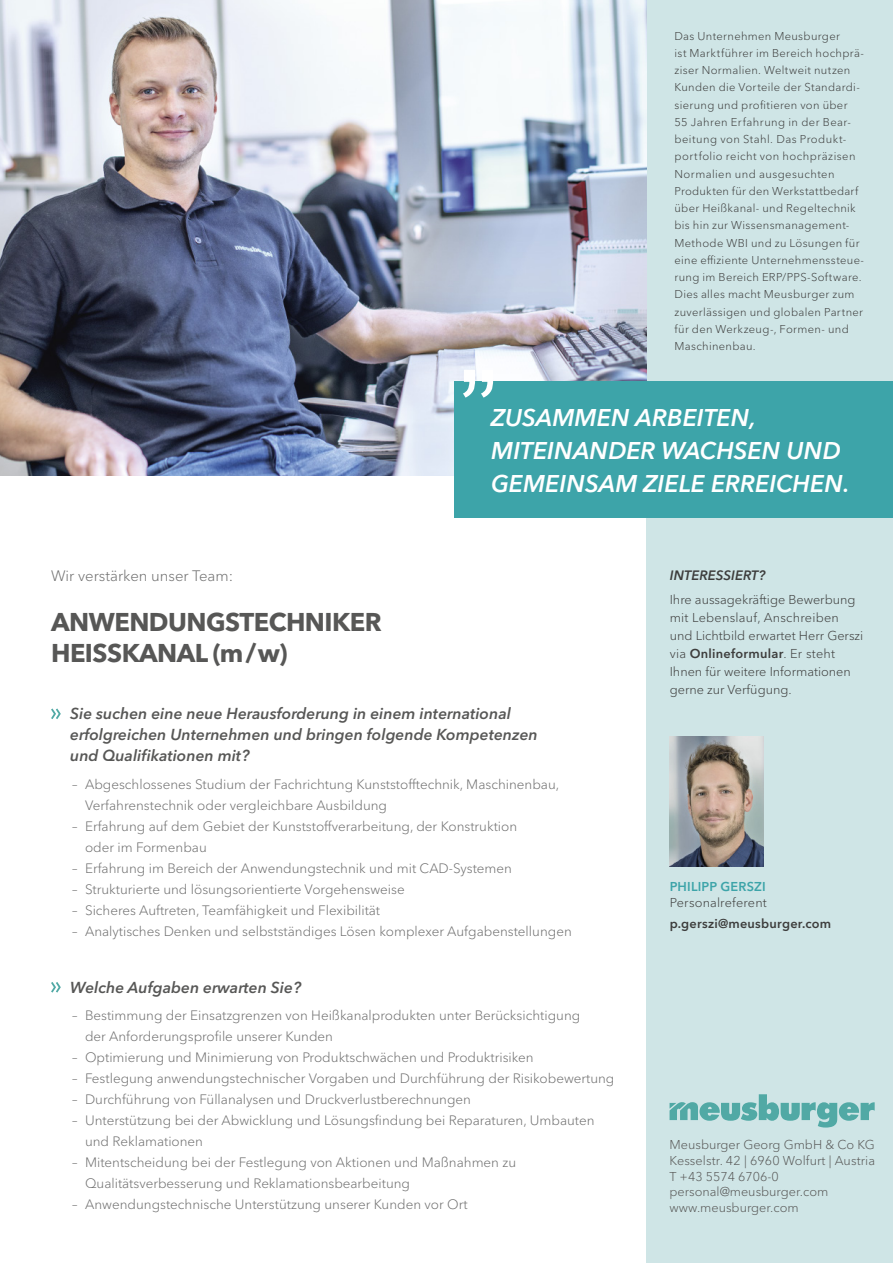
<style>
.page{position:relative;width:893px;height:1263px;background:#fff}
.page>*{position:absolute;margin:0;border:0;box-sizing:border-box;transform-origin:0 0}
.TITEL{font:700 25.5px/31.5px "Avenir Next W1 G";letter-spacing:-.02em;color:#575756}
.t1{font:italic 600 24px/33px "Avenir Next W1 G";letter-spacing:.005em;color:#fff}
.FRAGE{font:italic 600 15.75px/21px "Avenir Next W1 G";color:#575756}
.Wir_verstärken_unser{font:300 15px "Avenir Next W1 G";color:#6e6e6e}
.t2{font:300 13.5px/21px "Avenir Next W1 G";color:#6e6e6e}
.t3{font:italic 600 13.5px "Avenir Next W1 G";color:#3d3d3c}
.t4{font:300 12.75px/18px "Avenir Next W1 G";color:#3d3d3c}
.t5{font:300 12.75px/15.8px "Avenir Next W1 G";color:#575756}
.t6{font:600 12.75px "Avenir Next W1 G";letter-spacing:.015em;color:#3d3d3c}
.t7{font:600 12.75px "Avenir Next W1 G";letter-spacing:.02em;color:#3da4a9}
.t8{font:300 11.25px/17.2px "Avenir Next W1 G";letter-spacing:.03em;color:#3d3d3c}
.s1{font-weight:600}
</style>
<div class="page">
<div style="left:646px;top:0;width:247px;height:1263px;background:#cfe5e6"></div>
<img style="left:670px;top:737px;width:94px;height:130px">
<svg style="left:51px;top:708px;width:10px;height:11px"></svg>
<svg style="left:51px;top:982px;width:10px;height:10px"></svg>
<img style="left:0;top:0;width:646px;height:475px">
<div style="left:454px;top:382px;width:439px;height:136px;background:#3da4a9"></div>
<svg style="left:463px;top:370px;width:30px;height:28px"></svg>
<svg style="left:670px;top:1094px;width:205px;height:33px"></svg>
<p class="t8" style="left:674px;top:27px;width:191px">Das Unternehmen Meusburger<br>ist Marktführer im Bereich hochprä&shy;ziser Normalien. Weltweit nutzen<br>Kunden die Vorteile der Standardi&shy;sierung und profitieren von über<br>55 Jahren Erfahrung in der Bear&shy;beitung von Stahl. Das Produkt&shy;portfolio reicht von hochpräzisen<br>Normalien und ausgesuchten<br>Produkten für den Werkstattbedarf über Heißkanal- und Regeltechnik bis hin zur Wissensmanagement-<br>Methode WBI und zu Lösungen für eine effiziente Unternehmenssteue&shy;rung im Bereich ERP/PPS-Software.<br>Dies alles macht Meusburger zum zuverlässigen und globalen Partner für den Werkzeug-, Formen- und<br>Maschinenbau.</p>
<p class="Wir_verstärken_unser" style="left:51px;top:567px;width:184px">Wir verstärken unser Team:</p>
<p class="TITEL" style="left:51px;top:606px;width:332px">ANWENDUNGSTECHNIKER<br>HEISSKANAL (m/w)</p>
<h2 class="t1" style="left:491px;top:401px;width:360px">ZUSAMMEN ARBEITEN,<br>MITEINANDER WACHSEN UND<br>GEMEINSAM ZIELE ERREICHEN.</h2>
<p class="t3" style="left:670px;top:567px;width:97px">INTERESSIERT?</p>
<p class="t4" style="left:670px;top:591px;width:195px">Ihre aussagekräftige Bewerbung mit Lebenslauf, Anschreiben und Lichtbild erwartet Herr Gerszi via <span class="s1">Onlineformular</span>. Er steht<br>Ihnen für weitere Informationen gerne zur Verfügung.</p>
<p class="FRAGE" style="left:70px;top:703px;width:469px">Sie suchen eine neue Herausforderung in einem international erfolgreichen Unternehmen und bringen folgende Kompetenzen und Qualifikationen mit?</p>
<p class="t2" style="left:85px;top:773px;width:476px;text-indent:-13px">– Abgeschlossenes Studium der Fachrichtung Kunststofftechnik, Maschinenbau,<br>Verfahrenstechnik oder vergleichbare Ausbildung</p>
<p class="t2" style="left:85px;top:815px;width:434px;text-indent:-13px">– Erfahrung auf dem Gebiet der Kunststoffverarbeitung, der Konstruktion oder im Formenbau</p>
<p class="t2" style="left:72px;top:857px;width:441px">– Erfahrung im Bereich der Anwendungstechnik und mit CAD-Systemen</p>
<p class="t2" style="left:72px;top:878px;width:334px">– Strukturierte und lösungsorientierte Vorgehensweise</p>
<p class="t2" style="left:72px;top:899px;width:309px">– Sicheres Auftreten, Teamfähigkeit und Flexibilität</p>
<p class="t2" style="left:72px;top:920px;width:501px">– Analytisches Denken und selbstständiges Lösen komplexer Aufgabenstellungen</p>
<p class="FRAGE" style="left:70px;top:976px;width:232px">Welche Aufgaben erwarten Sie?</p>
<p class="t2" style="left:85px;top:1005px;width:497px;text-indent:-13px">– Bestimmung der Einsatzgrenzen von Heißkanalprodukten unter Berücksichtigung der Anforderungsprofile unserer Kunden</p>
<p class="t2" style="left:72px;top:1047px;width:463px">– Optimierung und Minimierung von Produktschwächen und Produktrisiken</p>
<p class="t2" style="left:72px;top:1068px;width:544px">– Festlegung anwendungstechnischer Vorgaben und Durchführung der Risikobewertung</p>
<p class="t2" style="left:72px;top:1089px;width:400px">– Durchführung von Füllanalysen und Druckverlustberechnungen</p>
<p class="t2" style="left:85px;top:1110px;width:511px;text-indent:-13px">– Unterstützung bei der Abwicklung und Lösungsfindung bei Reparaturen, Umbauten und Reklamationen</p>
<p class="t2" style="left:85px;top:1152px;width:433px;text-indent:-13px">– Mitentscheidung bei der Festlegung von Aktionen und Maßnahmen zu<br>Qualitätsverbesserung und Reklamationsbearbeitung</p>
<p class="t2" style="left:72px;top:1194px;width:397px">– Anwendungstechnische Unterstützung unserer Kunden vor Ort</p>
<p class="t7" style="left:670px;top:879px;width:98px">PHILIPP GERSZI</p>
<p class="t4" style="left:670px;top:893px;width:99px">Personalreferent</p>
<p class="t6" style="left:670px;top:915px;width:163px">p.gerszi@meusburger.com</p>
<p class="t5" style="left:670px;top:1137px;width:207px">Meusburger Georg GmbH &amp; Co KG<br>Kesselstr. 42 | 6960 Wolfurt | Austria<br>T +43 5574 6706-0 personal@meusburger.com www.meusburger.com</p>
</div>
